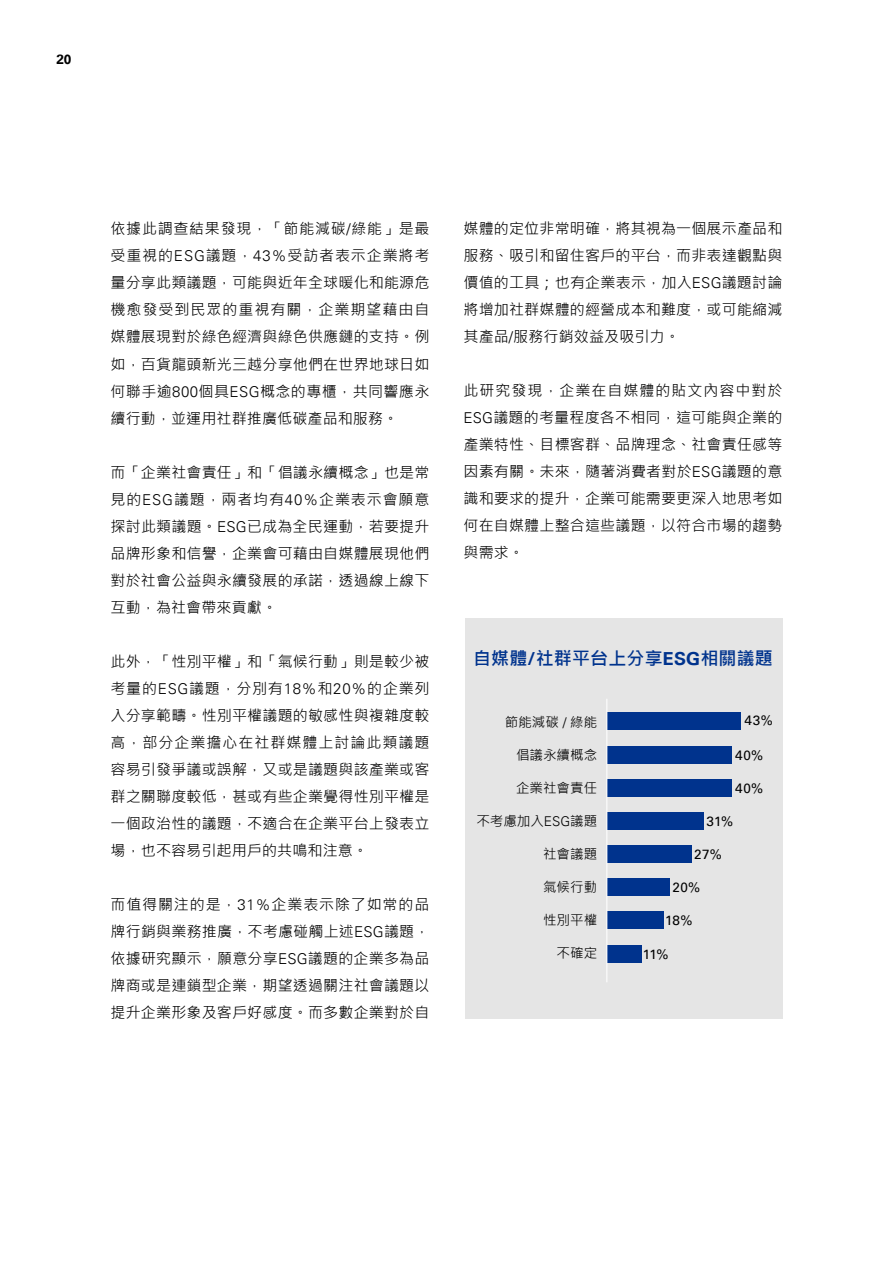
<style>
.page{position:relative;width:893px;height:1263px;background:#fff}
.page>*{position:absolute;margin:0;border:0;box-sizing:border-box;transform-origin:0 0}
.t1{font:700 18px "Microsoft Jheng Hei";letter-spacing:.01em;color:#00338d}
.t2{font:15px/27px "Microsoft Jheng Hei";letter-spacing:.015em;color:#000;text-align:justify}
.t3{font:13.5px "Microsoft Jheng Hei";color:#000}
.t4{font:13.5px "Universfor KPMG";letter-spacing:.025em;color:#000}
.t5{font:700 13.5px "Universfor KPMG";color:#000}
.s1{font-family:"Univers";font-weight:300}
.s2{font-family:"Universfor KPMG"}
</style>
<div class="page">
<div style="left:465px;top:618px;width:317px;height:401px;background:#e5e5e5"></div>
<div style="left:607px;top:712px;width:134px;height:18px;background:#00338d"></div>
<div style="left:607px;top:779px;width:124px;height:17px;background:#00338d"></div>
<div style="left:607px;top:878px;width:62px;height:18px;background:#00338d"></div>
<div style="left:607px;top:746px;width:124px;height:18px;background:#00338d"></div>
<div style="left:607px;top:845px;width:84px;height:17px;background:#00338d"></div>
<div style="left:607px;top:812px;width:96px;height:18px;background:#00338d"></div>
<div style="left:607px;top:945px;width:34px;height:17px;background:#00338d"></div>
<div style="left:607px;top:912px;width:56px;height:17px;background:#00338d"></div>
<hr style="left:606px;top:699px;width:1px;height:283px;background:#fff">
<p class="t5" style="left:56px;top:51px;width:17px">20</p>
<p class="t2" style="left:111px;top:215px;width:320px">依據此調查結果發現，「節能減碳<span class="s1">/</span>綠能」是最受重視的<span class="s1">ESG</span>議題，<span class="s1">43%</span>受訪者表示企業將考量分享此類議題，可能與近年全球暖化和能源危機愈發受到民眾的重視有關，企業期望藉由自媒體展現對於綠色經濟與綠色供應鏈的支持。例如，百貨龍頭新光三越分享他們在世界地球日如何聯手逾<span class="s1">800</span>個具<span class="s1">ESG</span>概念的專櫃，共同響應永續行動，並運用社群推廣低碳產品和服務。</p>
<p class="t2" style="left:111px;top:458px;width:320px">而「企業社會責任」和「倡議永續概念」也是常見的<span class="s1">ESG</span>議題，兩者均有<span class="s1">40%</span>企業表示會願意探討此類議題。<span class="s1">ESG</span>已成為全民運動，若要提升品牌形象和信譽，企業會可藉由自媒體展現他們對於社會公益與永續發展的承諾，透過線上線下互動，為社會帶來貢獻。</p>
<p class="t2" style="left:111px;top:647px;width:320px">此外，「性別平權」和「氣候行動」則是較少被考量的<span class="s1">ESG</span>議題，分別有<span class="s1">18%</span>和<span class="s1">20%</span>的企業列入分享範疇。性別平權議題的敏感性與複雜度較高，部分企業擔心在社群媒體上討論此類議題容易引發爭議或誤解，又或是議題與該產業或客群之關聯度較低，甚或有些企業覺得性別平權是一個政治性的議題，不適合在企業平台上發表立場，也不容易引起用戶的共鳴和注意。</p>
<p class="t2" style="left:111px;top:890px;width:320px">而值得關注的是，<span class="s1">31%</span>企業表示除了如常的品牌行銷與業務推廣，不考慮碰觸上述<span class="s1">ESG</span>議題，依據研究顯示，願意分享<span class="s1">ESG</span>議題的企業多為品牌商或是連鎖型企業，期望透過關注社會議題以提升企業形象及客戶好感度。而多數企業對於自</p>
<p class="t2" style="left:463px;top:215px;width:320px">媒體的定位非常明確，將其視為一個展示產品和服務、吸引和留住客戶的平台，而非表達觀點與價值的工具；也有企業表示，加入<span class="s1">ESG</span>議題討論將增加社群媒體的經營成本和難度，或可能縮減其產品<span class="s1">/</span>服務行銷效益及吸引力。</p>
<p class="t2" style="left:463px;top:377px;width:320px">此研究發現，企業在自媒體的貼文內容中對於<span class="s1">ESG</span>議題的考量程度各不相同，這可能與企業的產業特性、目標客群、品牌理念、社會責任感等因素有關。未來，隨著消費者對於<span class="s1">ESG</span>議題的意識和要求的提升，企業可能需要更深入地思考如何在自媒體上整合這些議題，以符合市場的趨勢與需求。</p>
<p class="t1" style="left:473px;top:647px;width:301px">自媒體<span class="s2">/</span>社群平台上分享<span class="s2">ESG</span>相關議題</p>
<p class="t3" style="left:505px;top:713px;width:94px">節能減碳 <span class="s1">/</span> 綠能</p>
<p class="t3" style="left:516px;top:746px;width:82px">倡議永續概念</p>
<p class="t3" style="left:516px;top:779px;width:82px">企業社會責任</p>
<p class="t3" style="left:476px;top:812px;width:122px">不考慮加入<span class="s1">ESG</span>議題</p>
<p class="t3" style="left:543px;top:845px;width:55px">社會議題</p>
<p class="t3" style="left:543px;top:878px;width:55px">氣候行動</p>
<p class="t3" style="left:543px;top:911px;width:55px">性別平權</p>
<p class="t3" style="left:557px;top:944px;width:42px">不確定</p>
<p class="t4" style="left:745px;top:712px;width:30px">43%</p>
<p class="t4" style="left:735px;top:747px;width:30px">40%</p>
<p class="t4" style="left:735px;top:780px;width:30px">40%</p>
<p class="t4" style="left:706px;top:813px;width:28px">31%</p>
<p class="t4" style="left:694px;top:846px;width:29px">27%</p>
<p class="t4" style="left:672px;top:879px;width:29px">20%</p>
<p class="t4" style="left:665px;top:912px;width:29px">18%</p>
<p class="t4" style="left:643px;top:946px;width:27px">11%</p>
</div>
